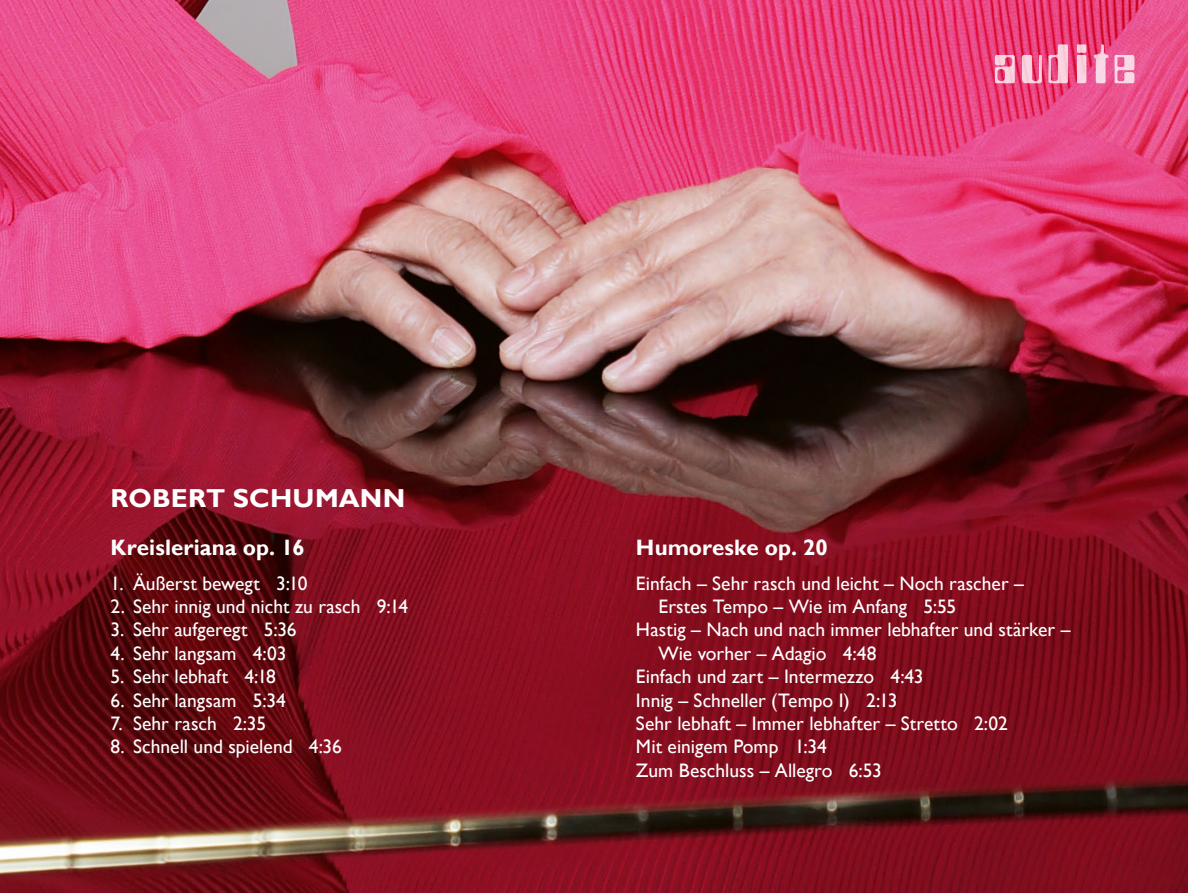
<style>
.page{position:relative;width:1188px;height:893px;background:#fff}
.page>*{position:absolute;margin:0;border:0;box-sizing:border-box;transform-origin:0 0}
.t1{font:700 25.95px "Gill Sans";letter-spacing:.005em;color:#fff}
.t2{font:700 22.2px "Gill Sans";letter-spacing:.005em;color:#fff}
.t3{font:19.5px "Gill Sans";color:#fff}
</style>
<div class="page">
<img style="left:0;top:0;width:1188px;height:893px">
<img style="left:992px;top:27px;width:144px;height:72px">
<p class="t1" style="left:111px;top:483px;width:296px">ROBERT SCHUMANN</p>
<p class="t2" style="left:111px;top:534px;width:196px">Kreisleriana op. 16</p>
<p class="t3" style="left:111px;top:571px;width:199px">1. Äußerst bewegt 3:10</p>
<p class="t3" style="left:111px;top:595px;width:299px">2. Sehr innig und nicht zu rasch 9:14</p>
<p class="t3" style="left:111px;top:618px;width:188px">3. Sehr aufgeregt 5:36</p>
<p class="t3" style="left:111px;top:641px;width:177px">4. Sehr langsam 4:03</p>
<p class="t3" style="left:111px;top:665px;width:167px">5. Sehr lebhaft 4:18</p>
<p class="t3" style="left:111px;top:688px;width:177px">6. Sehr langsam 5:34</p>
<p class="t3" style="left:111px;top:712px;width:157px">7. Sehr rasch 2:35</p>
<p class="t3" style="left:111px;top:735px;width:233px">8. Schnell und spielend 4:36</p>
<p class="t2" style="left:636px;top:534px;width:193px">Humoreske op. 20</p>
<p class="t3" style="left:636px;top:571px;width:389px">Einfach – Sehr rasch und leicht – Noch rascher –</p>
<p class="t3" style="left:659px;top:595px;width:299px">Erstes Tempo – Wie im Anfang 5:55</p>
<p class="t3" style="left:636px;top:618px;width:436px">Hastig – Nach und nach immer lebhafter und stärker –</p>
<p class="t3" style="left:659px;top:641px;width:219px">Wie vorher – Adagio 4:48</p>
<p class="t3" style="left:636px;top:665px;width:289px">Einfach und zart – Intermezzo 4:43</p>
<p class="t3" style="left:636px;top:688px;width:263px">Innig – Schneller (Tempo I) 2:13</p>
<p class="t3" style="left:636px;top:712px;width:373px">Sehr lebhaft – Immer lebhafter – Stretto 2:02</p>
<p class="t3" style="left:636px;top:735px;width:192px">Mit einigem Pomp 1:34</p>
<p class="t3" style="left:636px;top:758px;width:247px">Zum Beschluss – Allegro 6:53</p>
</div>
